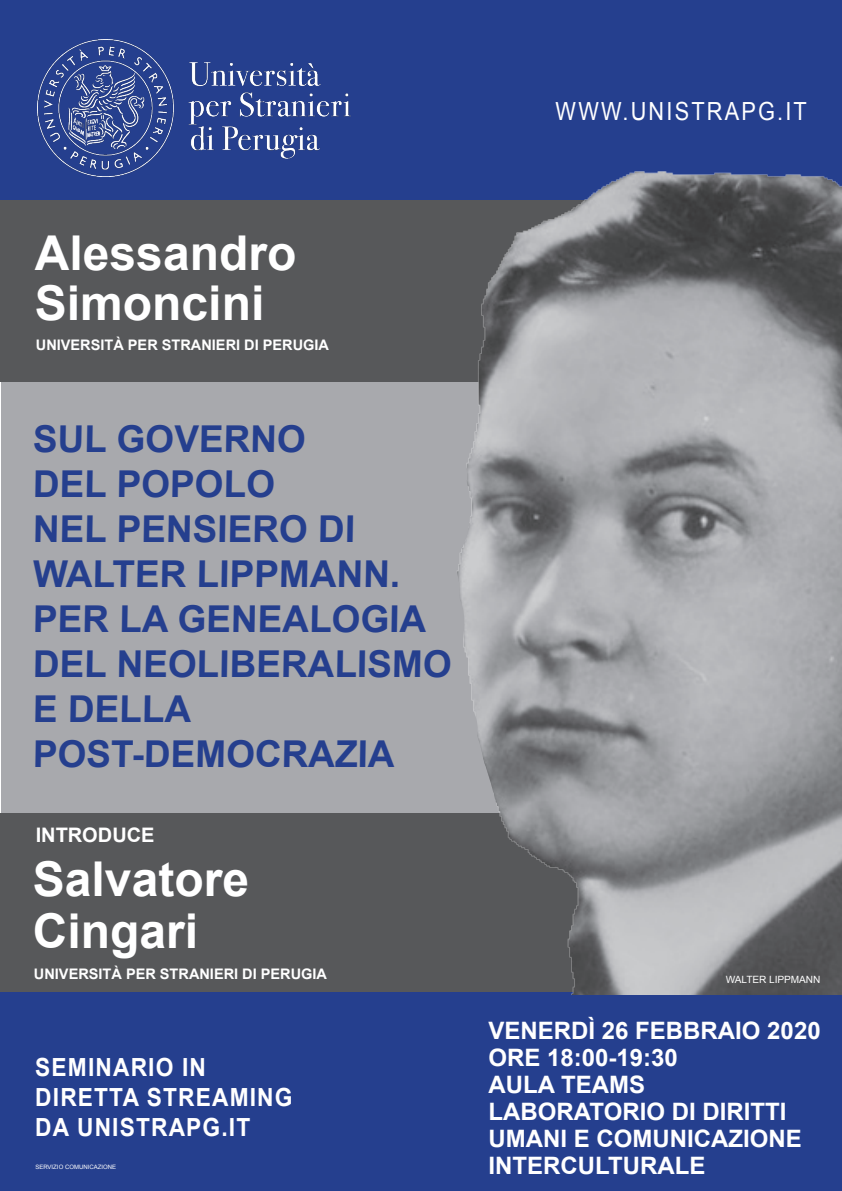
<style>
.page{position:relative;width:842px;height:1191px;background:#fff}
.page>*{position:absolute;margin:0;border:0;box-sizing:border-box;transform-origin:0 0}
.Normale{font:700 48px/50.9px "Arial";color:#fff}
.Normale-2{font:700 37px "Arial";color:#253f8e}
.t1{font:700 25px "Arial";letter-spacing:.05em;color:#fff;scale:.91 1}
.t2{font:25px "Arial";letter-spacing:.1em;color:#fff;scale:.87 1}
.Normale-3{font:700 24px "Arial";color:#fff}
.Normale-4{font:700 20px "Arial";color:#fff}
.Normale-5{font:700 14.5px "Arial";color:#fff}
.Normale-6{font:10px "Arial";color:#fff}
.t3{font:6px "Arial";color:#fff}
</style>
<div class="page">
<div style="left:1px;top:364px;width:623px;height:561px;background:#a8a9ad"></div>
<div style="left:1px;top:813px;width:841px;height:184px;background:#57585a"></div>
<div style="left:0;top:200px;width:842px;height:181px;background:#57585a"></div>
<div style="left:0;top:0;width:842px;height:200px;background:#253f8e"></div>
<img style="left:37px;top:40px;width:313px;height:136px">
<div style="left:0;top:992px;width:842px;height:199px;background:#253f8e"></div>
<img style="left:457px;top:171px;width:385px;height:823px">
<div style="left:425px;top:437px;width:42px;height:76px;background:#a8a9ad;border-radius:50%"></div>
<div style="left:429px;top:460px;width:41px;height:98px;background:#a8a9ad;border-radius:50%"></div>
<div style="left:429px;top:556px;width:31px;height:76px;background:#a8a9ad;border-radius:50%"></div>
<div style="left:452px;top:599px;width:12px;height:48px;background:#a8a9ad;border-radius:50%"></div>
<svg style="left:457px;top:700px;width:41px;height:113px"></svg>
<p class="t2" style="left:556px;top:95px;width:290px">WWW.UNISTRAPG.IT</p>
<p class="Normale" style="left:35px;top:229px;width:263px">Alessandro<br>Simoncini</p>
<p class="Normale-5" style="left:36px;top:336px;width:295px">UNIVERSITÀ PER STRANIERI DI PERUGIA</p>
<p class="Normale-2" style="left:33px;top:414px;width:275px">SUL GOVERNO</p>
<p class="Normale-2" style="left:33px;top:459px;width:244px">DEL POPOLO</p>
<p class="Normale-2" style="left:33px;top:504px;width:325px">NEL PENSIERO DI</p>
<p class="Normale-2" style="left:33px;top:549px;width:370px">WALTER LIPPMANN.</p>
<p class="Normale-2" style="left:33px;top:594px;width:395px">PER LA GENEALOGIA</p>
<p class="Normale-2" style="left:33px;top:639px;width:421px">DEL NEOLIBERALISMO</p>
<p class="Normale-2" style="left:33px;top:684px;width:160px">E DELLA</p>
<p class="Normale-2" style="left:33px;top:729px;width:363px">POST-DEMOCRAZIA</p>
<p class="Normale-4" style="left:36px;top:821px;width:120px">INTRODUCE</p>
<p class="Normale" style="left:33px;top:855px;width:218px">Salvatore</p>
<p class="Normale" style="left:33px;top:907px;width:167px">Cingari</p>
<p class="Normale-5" style="left:34px;top:964px;width:295px">UNIVERSITÀ PER STRANIERI DI PERUGIA</p>
<p class="t1" style="left:35px;top:1050px;width:189px">SEMINARIO IN</p>
<p class="t1" style="left:35px;top:1080px;width:284px">DIRETTA STREAMING</p>
<p class="t1" style="left:35px;top:1110px;width:238px">DA UNISTRAPG.IT</p>
<p class="t3" style="left:35px;top:1163px;width:82px">SERVIZIO COMUNICAZIONE</p>
<p class="Normale-6" style="left:726px;top:972px;width:96px">WALTER LIPPMANN</p>
<p class="Normale-3" style="left:489px;top:1014px;width:334px">VENERDÌ 26 FEBBRAIO 2020</p>
<p class="Normale-3" style="left:489px;top:1041px;width:191px">ORE 18:00-19:30</p>
<p class="Normale-3" style="left:489px;top:1068px;width:158px">AULA TEAMS</p>
<p class="Normale-3" style="left:489px;top:1095px;width:299px">LABORATORIO DI DIRITTI</p>
<p class="Normale-3" style="left:489px;top:1122px;width:315px">UMANI E COMUNICAZIONE</p>
<p class="Normale-3" style="left:489px;top:1149px;width:218px">INTERCULTURALE</p>
</div>
